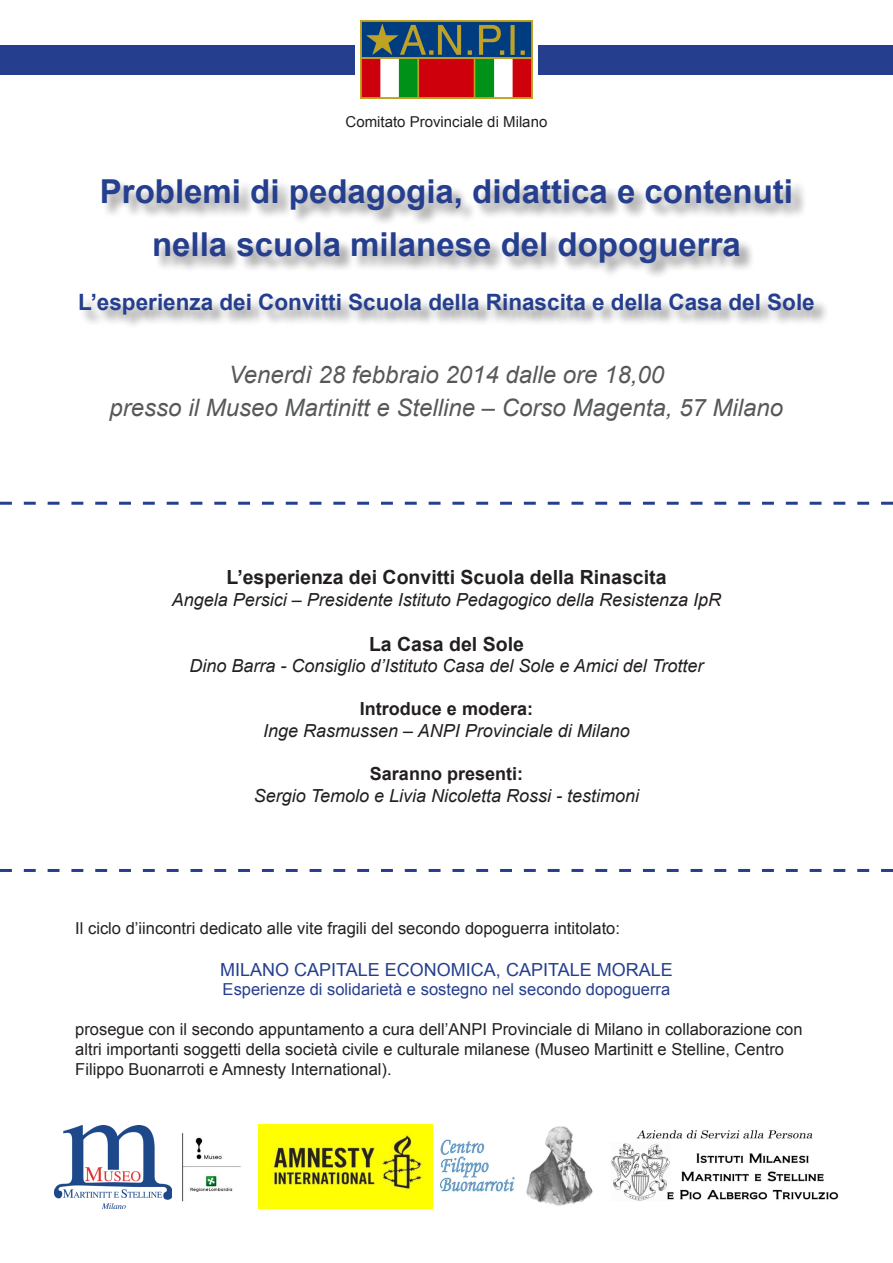
<style>
.page{position:relative;width:893px;height:1263px;background:#fff}
.page>*{position:absolute;margin:0;border:0;box-sizing:border-box;transform-origin:0 0}
.t1{font:700 33px "Arial";color:#253f8e}
.t2{font:italic 24px "Arial";color:#57585a}
.t3{font:700 22.5px "Arial";color:#253f8e}
.t4{font:700 19.5px "Arial";color:#231f20}
.t5{font:italic 18px "Arial";color:#231f20}
.t6{font:18px "Arial";color:#253f8e}
.t7{font:700 18px "Arial";color:#231f20}
.t8{font:16.5px/19.8px "Arial";color:#231f20}
.t9{font:16.5px "Arial";color:#253f8e}
.t10{font:15px "Arial";color:#231f20}
</style>
<div class="page">
<div style="left:80px;top:180px;width:750px;height:150px;background:#231f20;opacity:.5"></div>
<img style="left:360px;top:21px;width:173px;height:77px">
<img style="left:54px;top:1125px;width:187px;height:84px">
<div style="left:0;top:45px;width:354px;height:30px;background:#253f8e"></div>
<div style="left:539px;top:45px;width:354px;height:30px;background:#253f8e"></div>
<svg style="left:0;top:869px;width:893px;height:3px"></svg>
<svg style="left:0;top:502px;width:893px;height:3px"></svg>
<img style="left:611px;top:1130px;width:228px;height:71px">
<img style="left:259px;top:1125px;width:174px;height:83px">
<img style="left:441px;top:1126px;width:152px;height:80px">
<p class="t10" style="left:346px;top:112px;width:203px">Comitato Provinciale di Milano</p>
<p class="t1" style="left:100px;top:170px;width:695px">Problemi di pedagogia, didattica e contenuti</p>
<p class="t1" style="left:152px;top:222px;width:590px">nella scuola milanese del dopoguerra</p>
<p class="t3" style="left:78px;top:287px;width:738px">L’esperienza dei Convitti Scuola della Rinascita e della Casa del Sole</p>
<p class="t2" style="left:229px;top:359px;width:437px">Venerdì 28 febbraio 2014 dalle ore 18,00</p>
<p class="t2" style="left:110px;top:392px;width:675px">presso il Museo Martinitt e Stelline – Corso Magenta, 57 Milano</p>
<p class="t4" style="left:226px;top:564px;width:441px">L’esperienza dei Convitti Scuola della Rinascita</p>
<p class="t5" style="left:172px;top:588px;width:551px">Angela Persici – Presidente Istituto Pedagogico della Resistenza IpR</p>
<p class="t4" style="left:369px;top:631px;width:156px">La Casa del Sole</p>
<p class="t5" style="left:189px;top:654px;width:516px">Dino Barra - Consiglio d’Istituto Casa del Sole e Amici del Trotter</p>
<p class="t7" style="left:360px;top:697px;width:175px">Introduce e modera:</p>
<p class="t5" style="left:263px;top:719px;width:368px">Inge Rasmussen – ANPI Provinciale di Milano</p>
<p class="t7" style="left:370px;top:762px;width:155px">Saranno presenti:</p>
<p class="t5" style="left:254px;top:784px;width:387px">Sergio Temolo e Livia Nicoletta Rossi - testimoni</p>
<p class="t8" style="left:75px;top:918px;width:546px">Il ciclo d’iincontri dedicato alle vite fragili del secondo dopoguerra intitolato:</p>
<p class="t6" style="left:220px;top:957px;width:454px">MILANO CAPITALE ECONOMICA, CAPITALE MORALE</p>
<p class="t9" style="left:223px;top:979px;width:449px">Esperienze di solidarietà e sostegno nel secondo dopoguerra</p>
<p class="t8" style="left:75px;top:1019px;width:729px">prosegue con il secondo appuntamento a cura dell’ANPI Provinciale di Milano in collaborazione con altri importanti soggetti della società civile e culturale milanese (Museo Martinitt e Stelline, Centro<br>Filippo Buonarroti e Amnesty International).</p>
</div>
